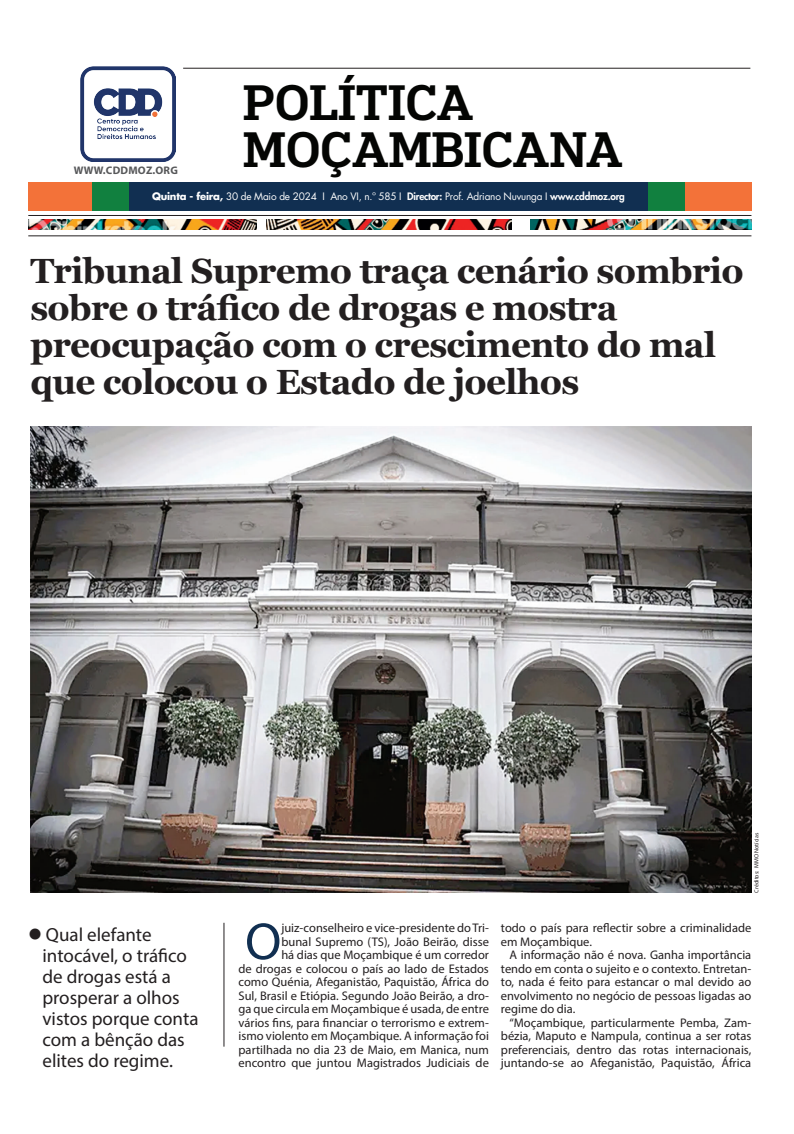
<style>
.page{position:relative;width:794px;height:1134px;background:#fff}
.page>*{position:absolute;margin:0;border:0;box-sizing:border-box;transform-origin:0 0}
.t1{font:52.6px "Myriad Pro";color:#112f51}
.t2{font:500 47px/47px "Popular";color:#040503}
.t3{font:700 35px/37px "Georgia";letter-spacing:-.02em;color:#231f20}
.t4{font:19px/21px "Myriad Pro";color:#231f20}
.t5{font:12.5px/13.5px "Myriad Pro";color:#231f20;text-align:justify}
.t6{font:700 11px "Myriad Pro";letter-spacing:.02em;color:#57585a}
.t7{font:10px "Futura LT";letter-spacing:-.02em;color:#fff}
.t8{font:6px "Myriad Pro";color:#231f20}
.s1{font-weight:700}
.s2{font-weight:800}
</style>
<div class="page">
<hr style="left:183px;top:68px;width:567px;height:1px;background:#231f20">
<hr style="left:28px;top:215px;width:723px;height:1px;background:#231f20">
<hr style="left:28px;top:236px;width:723px;height:1px;background:#231f20">
<img style="left:28px;top:220px;width:228px;height:10px">
<img style="left:266px;top:220px;width:245px;height:10px">
<img style="left:531px;top:220px;width:220px;height:10px">
<div style="left:30px;top:182px;width:721px;height:29px;background:#112f51"></div>
<div style="left:648px;top:182px;width:103px;height:29px;background:#f37239"></div>
<div style="left:648px;top:182px;width:37px;height:29px;background:#11803f"></div>
<div style="left:29px;top:182px;width:100px;height:29px;background:#f37239"></div>
<div style="left:92px;top:182px;width:37px;height:29px;background:#11803f"></div>
<img style="left:81px;top:66px;width:95px;height:95px">
<img style="left:30px;top:426px;width:721px;height:467px">
<hr style="left:224px;top:923px;width:1px;height:124px;background:#231f20">
<h2 class="t2" style="left:243px;top:77px;width:381px">POLÍTICA<br>MOÇAMBICANA</h2>
<p class="t6" style="left:74px;top:163px;width:106px">WWW.CDDMOZ.ORG</p>
<p class="t7" style="left:152px;top:190px;width:474px"><span class="s1">Quinta - feira,</span> 30 de Maio de 2024 I Ano VI, n.º 585 I <span class="s2">Director:</span> Prof. Adriano Nuvunga I <span class="s2">www.cddmoz.org</span></p>
<h3 class="t3" style="left:30px;top:251px;width:715px">Tribunal Supremo traça cenário sombrio sobre o tráfico de drogas e mostra preocupação com o crescimento do mal que colocou o Estado de joelhos</h3>
<p class="t8" style="left:753px;top:893px;width:61px;rotate:-90deg">Créditos: MMO Notícias</p>
<h3 class="t4" style="left:42px;top:924px;width:157px;text-indent:-14px">● Qual elefante intocável, o tráfico de drogas está a prosperar a olhos vistos porque conta com a bênção das elites do regime.</h3>
<p class="t5" style="left:238px;top:921px;width:252px;text-align:right">juiz-conselheiro e vice-presidente do Tri-<br>bunal Supremo (TS), João Beirão, disse<br>há dias que Moçambique é um corredor<br>de drogas e colocou o país ao lado de Estados como Quénia, Afeganistão, Paquistão, África do Sul, Brasil e Etiópia. Segundo João Beirão, a dro&shy;ga que circula em Moçambique é usada, de entre vários fins, para financiar o terrorismo e extrem&shy;ismo violento em Moçambique. A informação foi partilhada no dia 23 de Maio, em Manica, num encontro que juntou Magistrados Judiciais de</p>
<p class="t5" style="left:501px;top:921px;width:252px">todo o país para reflectir sobre a criminalidade em Moçambique.</p>
<h1 class="t1" style="left:245px;top:909px;width:38px">O</h1>
<p class="t5" style="left:501px;top:948px;width:252px;text-indent:8px">A informação não é nova. Ganha importância tendo em conta o sujeito e o contexto. Entretan&shy;to, nada é feito para estancar o mal devido ao envolvimento no negócio de pessoas ligadas ao regime do dia.</p>
<p class="t5" style="left:501px;top:1015px;width:252px;text-indent:8px">“Moçambique, particularmente Pemba, Zam&shy;bézia, Maputo e Nampula, continua a ser rotas preferenciais, dentro das rotas internacionais, juntando-se ao Afeganistão, Paquistão, África</p>
</div>
